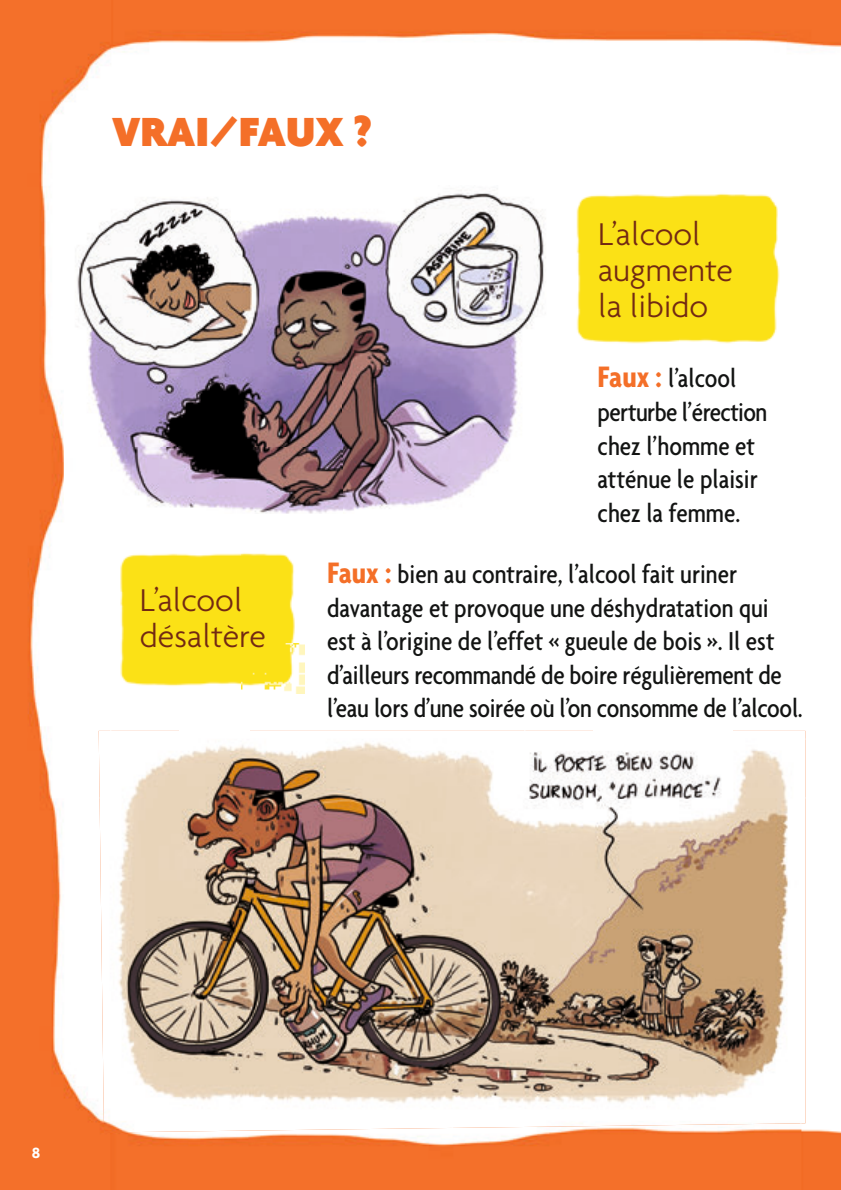
<style>
.page{position:relative;width:841px;height:1190px;background:#fff}
.page>*{position:absolute;margin:0;border:0;box-sizing:border-box;transform-origin:0 0}
.t1{font:900 44px "Agenda";color:#f46f28}
.t2{font:300 34px/36px "Agenda";color:#722913}
.t3{font:500 condensed 28px/33.6px "Agenda";color:#131413}
.t4{font:700 16px "Agenda";color:#fff}
.s1{font-weight:700;font-size:32px;color:#f46f28}
</style>
<div class="page">
<img style="left:111px;top:0;width:730px;height:53px">
<img style="left:0;top:0;width:111px;height:1190px">
<img style="left:250px;top:513px;width:275px;height:218px">
<img style="left:110px;top:513px;width:1px;height:33px">
<img style="left:110px;top:546px;width:69px;height:185px">
<img style="left:801px;top:738px;width:40px;height:452px">
<img style="left:110px;top:1127px;width:691px;height:63px">
<img style="left:100px;top:798px;width:353px;height:334px">
<img style="left:452px;top:798px;width:353px;height:329px">
<img style="left:99px;top:731px;width:706px;height:67px">
<img style="left:64px;top:186px;width:482px;height:327px">
<img style="left:576px;top:193px;width:204px;height:151px">
<img style="left:114px;top:542px;width:191px;height:151px">
<h1 class="t1" style="left:113px;top:105px;width:261px">VRAI/FAUX ?</h1>
<p class="t2" style="left:598px;top:215px;width:136px">L’alcool augmente la libido</p>
<p class="t3" style="left:598px;top:361px;width:171px"><span class="s1">Faux :</span> l’alcool perturbe l’érection chez l’homme et atténue le plaisir chez la femme.</p>
<p class="t2" style="left:140px;top:581px;width:127px">L’alcool désaltère</p>
<p class="t3" style="left:327px;top:556px;width:477px"><span class="s1">Faux :</span> bien au contraire, l’alcool fait uriner davantage et provoque une déshydratation qui est à l’origine de l’effet « gueule de bois ». Il est d’ailleurs recommandé de boire régulièrement de l’eau lors d’une soirée où l’on consomme de l’alcool.</p>
<p class="t4" style="left:32px;top:1142px;width:10px">8</p>
</div>
